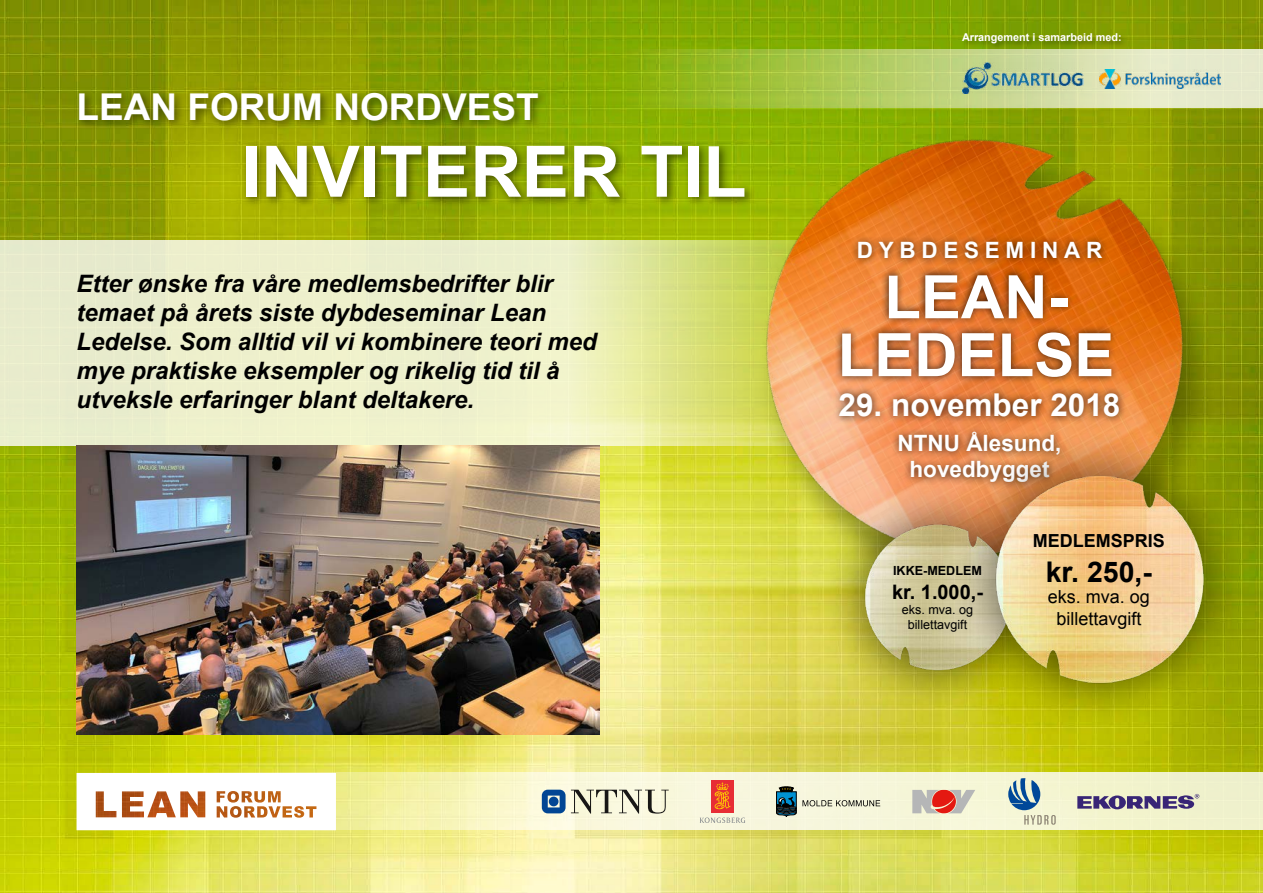
<style>
.page{position:relative;width:1263px;height:893px;background:#fff}
.page>*{position:absolute;margin:0;border:0;box-sizing:border-box;transform-origin:0 0}
.t1{font:700 71.1px "Arial";color:#fff}
.t2{font:700 60px/57.9px "Arial";color:#fff;text-align:center}
.t3{font:700 37.05px "Arial";color:#fff}
.t4{font:700 31.5px "Arial";color:#fff}
.t5{font:700 28.5px "Arial";color:#000}
.t6{font:italic 700 24px/29.1px "Arial";color:#000}
.t7{font:700 22.5px/26.4px "Arial";color:#fff;text-align:center}
.t8{font:700 22.5px "Arial";letter-spacing:.255em;color:#fff}
.t9{font:700 19.95px "Arial";color:#000}
.t10{font:18px/21.6px "Arial";color:#000;text-align:center}
.t11{font:700 18px "Arial";color:#000}
.t12{font:12.6px/15.1px "Arial";color:#000;text-align:center}
.t13{font:700 12.6px "Arial";color:#000}
.t14{font:700 10.8px "Arial";color:#fff}
</style>
<div class="page">
<img style="left:0;top:0;width:1263px;height:893px">
<div style="left:0;top:240px;width:640px;height:205px;background:#edefcc"></div>
<div style="left:241px;top:141px;width:515px;height:67px;background:#000;opacity:.5"></div>
<div style="left:74px;top:88px;width:475px;height:43px;background:#000;opacity:.5"></div>
<img style="left:640px;top:0;width:623px;height:665px">
<div style="left:834px;top:267px;width:285px;height:118px;background:#000;opacity:.75"></div>
<div style="left:832px;top:386px;width:295px;height:104px;background:#000;opacity:.75"></div>
<div style="left:850px;top:234px;width:259px;height:32px;background:#000;opacity:.75"></div>
<div style="left:820px;top:479px;width:236px;height:236px;background:#000;opacity:.5"></div>
<img style="left:853px;top:510px;width:98px;height:179px">
<div style="left:960px;top:32px;width:168px;height:18px;background:#000;opacity:.3"></div>
<svg style="left:336px;top:49px;width:927px;height:59px;background:#a6be49"></svg>
<img style="left:962px;top:62px;width:121px;height:31px">
<img style="left:1099px;top:69px;width:121px;height:19px">
<svg style="left:0;top:773px;width:1263px;height:57px;background:#f0f0b9"></svg>
<svg style="left:77px;top:773px;width:259px;height:57px"></svg>
<svg style="left:1077px;top:794px;width:122px;height:15px;background:#867c9a"></svg>
<svg style="left:1008px;top:778px;width:48px;height:47px;background:#b5c6c0"></svg>
<svg style="left:542px;top:790px;width:23px;height:23px"></svg>
<div style="left:549px;top:797px;width:9px;height:9px;background:#014694;border-radius:50%"></div>
<svg style="left:571px;top:790px;width:98px;height:24px;background:#c4c3af"></svg>
<div style="left:711px;top:780px;width:23px;height:32px;background:#e72d35"></div>
<svg style="left:714px;top:782px;width:17px;height:27px"></svg>
<svg style="left:700px;top:817px;width:45px;height:6px"></svg>
<svg style="left:802px;top:800px;width:78px;height:6px"></svg>
<svg style="left:776px;top:787px;width:20px;height:30px"></svg>
<svg style="left:912px;top:790px;width:68px;height:23px;background:#d29e94"></svg>
<img style="left:77px;top:445px;width:523px;height:290px">
<div style="left:951px;top:430px;width:298px;height:299px;background:#000;opacity:.5"></div>
<img style="left:979px;top:455px;width:255px;height:255px">
<h3 class="t3" style="left:77px;top:83px;width:464px">LEAN FORUM NORDVEST</h3>
<h1 class="t1" style="left:241px;top:125px;width:507px">INVITERER TIL</h1>
<p class="t14" style="left:962px;top:30px;width:161px">Arrangement i samarbeid med:</p>
<p class="t8" style="left:857px;top:236px;width:247px">DYBDESEMINAR</p>
<p class="t6" style="left:77px;top:270px;width:522px">Etter ønske fra våre medlemsbedrifter blir temaet på årets siste dybdeseminar Lean Ledelse. Som alltid vil vi kombinere teori med mye praktiske eksempler og rikelig tid til å utveksle erfaringer blant deltakere.</p>
<h2 class="t2" style="left:837px;top:270px;width:278px">LEAN-<br>LEDELSE</h2>
<h3 class="t4" style="left:838px;top:384px;width:283px">29. november 2018</h3>
<p class="t7" style="left:898px;top:431px;width:165px">NTNU Ålesund, hovedbygget</p>
<p class="t13" style="left:893px;top:562px;width:90px">IKKE-MEDLEM</p>
<p class="t9" style="left:892px;top:579px;width:92px">kr. 1.000,-</p>
<p class="t12" style="left:902px;top:602px;width:73px">eks. mva. og billettavgift</p>
<p class="t11" style="left:1033px;top:529px;width:134px">MEDLEMSPRIS</p>
<p class="t5" style="left:1046px;top:553px;width:108px">kr. 250,-</p>
<p class="t10" style="left:1048px;top:586px;width:104px">eks. mva. og billettavgift</p>
</div>
